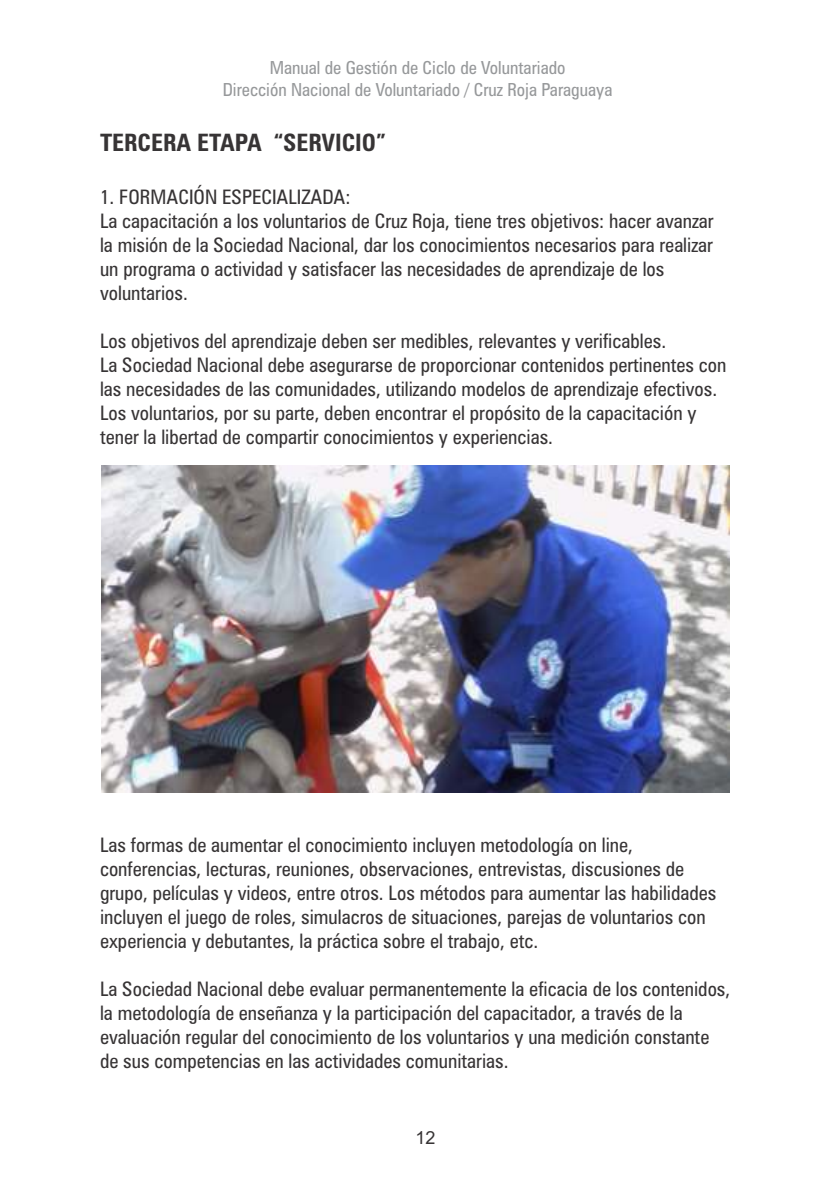
<style>
.page{position:relative;width:823px;height:1191px;background:#fff}
.page>*{position:absolute;margin:0;border:0;box-sizing:border-box;transform-origin:0 0}
.t1{font:700 condensed 24px "Zurich BT";color:#373435}
.t2{font:condensed 20px/24px "Zurich BT";color:#373435}
.t3{font:condensed 18px/21.6px "Zurich BT";color:#96989a;text-align:center}
.t4{font:18px "Arial";color:#373435}
</style>
<div class="page">
<img style="left:101px;top:465px;width:628px;height:327px">
<p class="t3" style="left:223px;top:59px;width:391px">Manual de Gestión de Ciclo de Voluntariado<br>Dirección Nacional de Voluntariado / Cruz Roja Paraguaya</p>
<p class="t1" style="left:100px;top:132px;width:287px">TERCERA ETAPA “SERVICIO”</p>
<p class="t2" style="left:100px;top:187px;width:614px">1. FORMACIÓN ESPECIALIZADA:<br>La capacitación a los voluntarios de Cruz Roja, tiene tres objetivos: hacer avanzar la misión de la Sociedad Nacional, dar los conocimientos necesarios para realizar un programa o actividad y satisfacer las necesidades de aprendizaje de los voluntarios.</p>
<p class="t2" style="left:100px;top:331px;width:627px">Los objetivos del aprendizaje deben ser medibles, relevantes y verificables.<br>La Sociedad Nacional debe asegurarse de proporcionar contenidos pertinentes con las necesidades de las comunidades, utilizando modelos de aprendizaje efectivos.<br>Los voluntarios, por su parte, deben encontrar el propósito de la capacitación y tener la libertad de compartir conocimientos y experiencias.</p>
<p class="t2" style="left:100px;top:834px;width:617px">Las formas de aumentar el conocimiento incluyen metodología on line, conferencias, lecturas, reuniones, observaciones, entrevistas, discusiones de grupo, películas y videos, entre otros. Los métodos para aumentar las habilidades incluyen el juego de roles, simulacros de situaciones, parejas de voluntarios con experiencia y debutantes, la práctica sobre el trabajo, etc.</p>
<p class="t2" style="left:100px;top:978px;width:631px">La Sociedad Nacional debe evaluar permanentemente la eficacia de los contenidos, la metodología de enseñanza y la participación del capacitador, a través de la evaluación regular del conocimiento de los voluntarios y una medición constante de sus competencias en las actividades comunitarias.</p>
<p class="t4" style="left:415px;top:1130px;width:22px">12</p>
</div>
